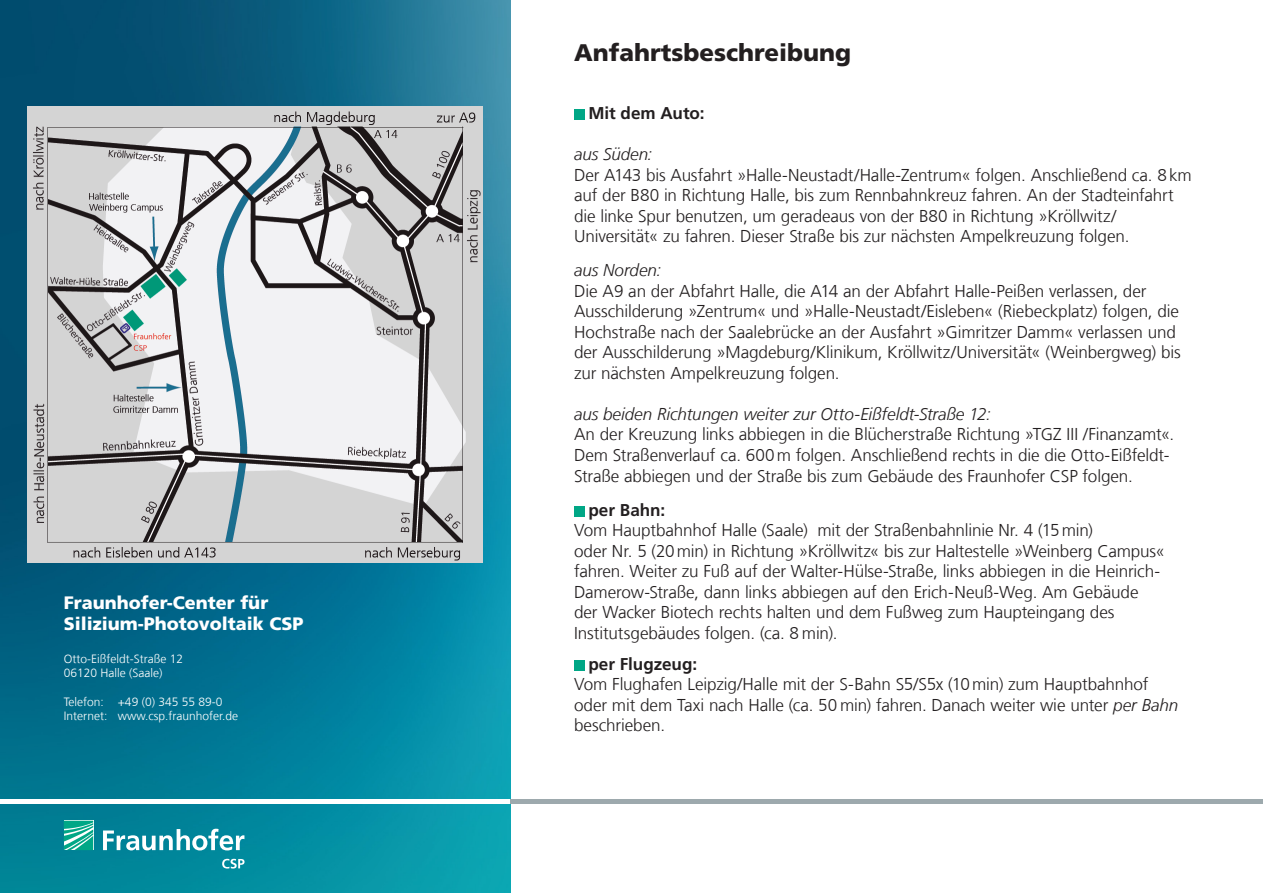
<style>
.page{position:relative;width:1263px;height:893px;background:#fff}
.page>*{position:absolute;margin:0;border:0;box-sizing:border-box;transform-origin:0 0}
.t1{font:900 24px "Frutiger LT Com";color:#231f20}
.t2{font:900 18px/21.6px "Frutiger LT Com";color:#fff}
.t3{font:300 17.1px/20.5px "Frutiger LT Com";letter-spacing:-.01em;color:#231f20}
.t4{font:italic 300 17.1px "Frutiger LT Com";letter-spacing:-.005em;color:#231f20}
.t5{font:700 17.1px "Frutiger LT Com";letter-spacing:-.005em;color:#231f20}
.t6{font:300 12px "Frutiger LT Com";color:#fff}
.s1{font-style:italic}
</style>
<div class="page">
<img style="left:0;top:0;width:510px;height:893px">
<svg style="left:64px;top:821px;width:29px;height:29px"></svg>
<svg style="left:103px;top:829px;width:141px;height:21px"></svg>
<svg style="left:222px;top:859px;width:23px;height:9px"></svg>
<div style="left:0;top:799px;width:1263px;height:5px;background:#fff"></div>
<div style="left:510px;top:799px;width:753px;height:5px;background:#9da9ad"></div>
<div style="left:574px;top:109px;width:11px;height:10px;background:#00a786"></div>
<div style="left:574px;top:506px;width:11px;height:11px;background:#00a786"></div>
<div style="left:574px;top:661px;width:11px;height:10px;background:#00a786"></div>
<img style="left:28px;top:106px;width:455px;height:456px">
<p class="t2" style="left:64px;top:592px;width:241px">Fraunhofer-Center für<br>Silizium-Photovoltaik CSP</p>
<p class="t6" style="left:64px;top:652px;width:121px">Otto-Eißfeldt-Straße 12</p>
<p class="t6" style="left:64px;top:666px;width:100px">06120 Halle (Saale)</p>
<p class="t6" style="left:64px;top:695px;width:160px">Telefon: +49 (0) 345 55 89-0</p>
<p class="t6" style="left:64px;top:709px;width:176px">Internet: www.csp.fraunhofer.de</p>
<p class="t1" style="left:574px;top:38px;width:279px">Anfahrtsbeschreibung</p>
<p class="t5" style="left:588px;top:103px;width:118px">Mit dem Auto:</p>
<p class="t4" style="left:574px;top:144px;width:80px">aus Süden:</p>
<p class="t3" style="left:574px;top:165px;width:619px">Der A143 bis Ausfahrt »Halle-Neustadt/Halle-Zentrum« folgen. Anschließend ca. 8km auf der B80 in Richtung Halle, bis zum Rennbahnkreuz fahren. An der Stadteinfahrt die linke Spur benutzen, um geradeaus von der B80 in Richtung »Kröllwitz/ Universität« zu fahren. Dieser Straße bis zur nächsten Ampelkreuzung folgen.</p>
<p class="t4" style="left:574px;top:260px;width:89px">aus Norden:</p>
<p class="t3" style="left:574px;top:281px;width:608px">Die A9 an der Abfahrt Halle, die A14 an der Abfahrt Halle-Peißen verlassen, der Ausschilderung »Zentrum« und »Halle-Neustadt/Eisleben« (Riebeckplatz) folgen, die Hochstraße nach der Saalebrücke an der Ausfahrt »Gimritzer Damm« verlassen und der Ausschilderung »Magdeburg/Klinikum, Kröllwitz/Universität« (Weinbergweg) bis zur nächsten Ampelkreuzung folgen.</p>
<p class="t4" style="left:574px;top:404px;width:418px">aus beiden Richtungen weiter zur Otto-Eißfeldt-Straße 12:</p>
<p class="t3" style="left:574px;top:424px;width:602px">An der Kreuzung links abbiegen in die Blücherstraße Richtung »TGZ III /Finanzamt«.<br>Dem Straßenverlauf ca. 600m folgen. Anschließend rechts in die die Otto-Eißfeldt-<br>Straße abbiegen und der Straße bis zum Gebäude des Fraunhofer CSP folgen.</p>
<p class="t5" style="left:588px;top:500px;width:78px">per Bahn:</p>
<p class="t3" style="left:574px;top:520px;width:592px">Vom Hauptbahnhof Halle (Saale) mit der Straßenbahnlinie Nr. 4 (15min)<br>oder Nr. 5 (20min) in Richtung »Kröllwitz« bis zur Haltestelle »Weinberg Campus« fahren. Weiter zu Fuß auf der Walter-Hülse-Straße, links abbiegen in die Heinrich-Damerow-Straße, dann links abbiegen auf den Erich-Neuß-Weg. Am Gebäude der Wacker Biotech rechts halten und dem Fußweg zum Haupteingang des Institutsgebäudes folgen. (ca. 8 min).</p>
<p class="t5" style="left:588px;top:654px;width:110px">per Flugzeug:</p>
<p class="t3" style="left:574px;top:674px;width:606px">Vom Flughafen Leipzig/Halle mit der S-Bahn S5/S5x (10min) zum Hauptbahnhof oder mit dem Taxi nach Halle (ca. 50 min) fahren. Danach weiter wie unter <span class="s1">per Bahn </span>beschrieben.</p>
</div>
